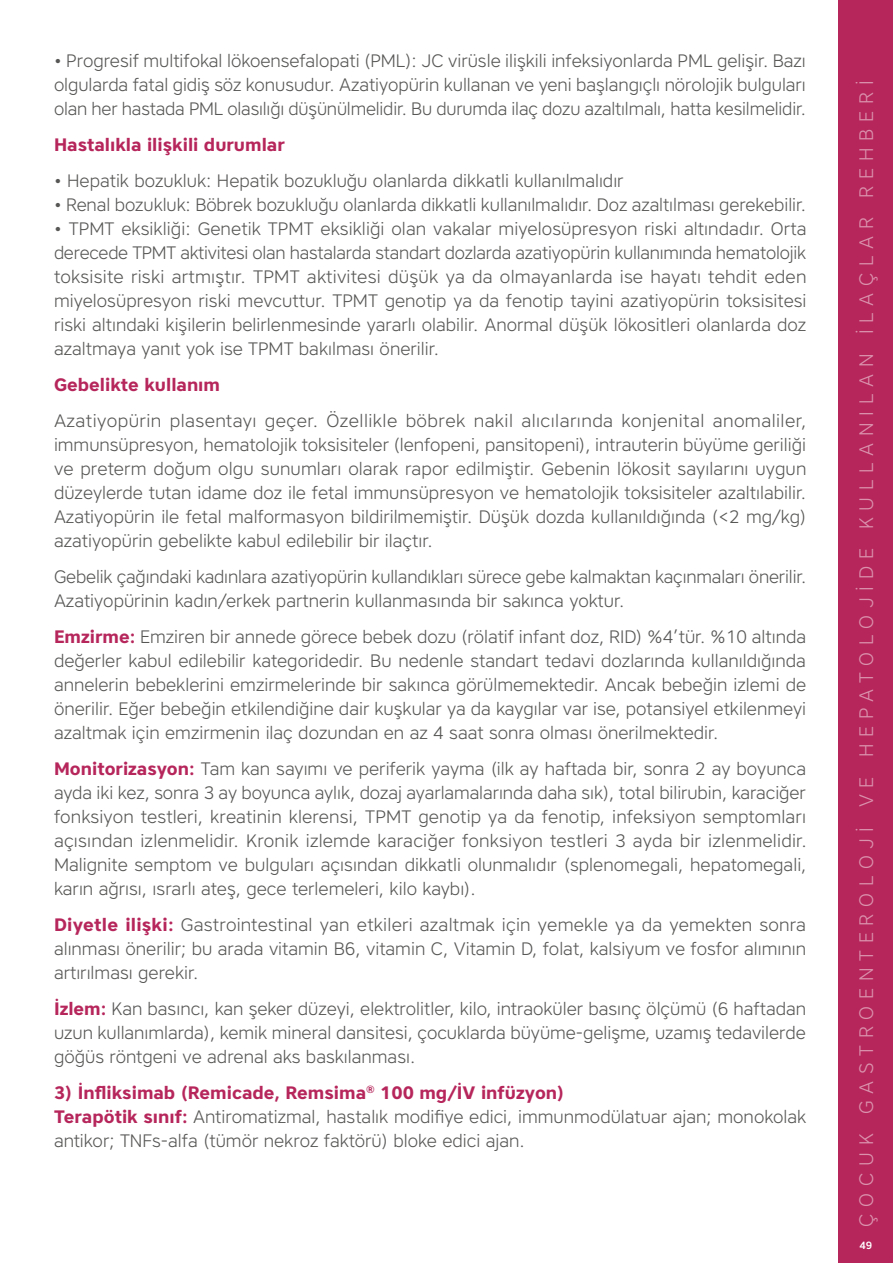
<style>
.page{position:relative;width:893px;height:1263px;background:#fff}
.page>*{position:absolute;margin:0;border:0;box-sizing:border-box;transform-origin:0 0}
.t1{font:300 19.5px "Core Sans A35";letter-spacing:.35em;color:#fff}
.t2{font:300 18px/24px "Core Sans A35";color:#575756;text-align:justify}
.t3{font:700 18px "Core Sans A65";color:#b6265b}
.t4{font:500 10.5px "Core Sans A55";color:#fff}
.s1{font-family:"Core Sans A65";font-weight:700;color:#b6265b}
</style>
<div class="page">
<div style="left:839px;top:0;width:54px;height:1263px;background:#b6265b"></div>
<p class="t2" style="left:54px;top:48px;width:753px">• Progresif multifokal lökoensefalopati (PML): JC virüsle ilişkili infeksiyonlarda PML gelişir. Bazı olgularda fatal gidiş söz konusudur. Azatiyopürin kullanan ve yeni başlangıçlı nörolojik bulguları olan her hastada PML olasılığı düşünülmelidir. Bu durumda ilaç dozu azaltılmalı, hatta kesilmelidir.</p>
<p class="t3" style="left:54px;top:133px;width:232px">Hastalıkla ilişkili durumlar</p>
<p class="t2" style="left:54px;top:168px;width:571px">• Hepatik bozukluk: Hepatik bozukluğu olanlarda dikkatli kullanılmalıdır</p>
<p class="t2" style="left:54px;top:192px;width:754px">• Renal bozukluk: Böbrek bozukluğu olanlarda dikkatli kullanılmalıdır. Doz azaltılması gerekebilir.</p>
<p class="t2" style="left:54px;top:216px;width:754px">• TPMT eksikliği: Genetik TPMT eksikliği olan vakalar miyelosüpresyon riski altındadır. Orta derecede TPMT aktivitesi olan hastalarda standart dozlarda azatiyopürin kullanımında hematolojik toksisite riski artmıştır. TPMT aktivitesi düşük ya da olmayanlarda ise hayatı tehdit eden miyelosüpresyon riski mevcuttur. TPMT genotip ya da fenotip tayini azatiyopürin toksisitesi riski altındaki kişilerin belirlenmesinde yararlı olabilir. Anormal düşük lökositleri olanlarda doz azaltmaya yanıt yok ise TPMT bakılması önerilir.</p>
<p class="t3" style="left:54px;top:373px;width:168px">Gebelikte kullanım</p>
<p class="t2" style="left:54px;top:408px;width:754px">Azatiyopürin plasentayı geçer. Özellikle böbrek nakil alıcılarında konjenital anomaliler, immunsüpresyon, hematolojik toksisiteler (lenfopeni, pansitopeni), intrauterin büyüme geriliği ve preterm doğum olgu sunumları olarak rapor edilmiştir. Gebenin lökosit sayılarını uygun düzeylerde tutan idame doz ile fetal immunsüpresyon ve hematolojik toksisiteler azaltılabilir.<br>Azatiyopürin ile fetal malformasyon bildirilmemiştir. Düşük dozda kullanıldığında (&lt;2 mg/kg) azatiyopürin gebelikte kabul edilebilir bir ilaçtır.</p>
<p class="t2" style="left:54px;top:564px;width:754px">Gebelik çağındaki kadınlara azatiyopürin kullandıkları sürece gebe kalmaktan kaçınmaları önerilir.<br>Azatiyopürinin kadın/erkek partnerin kullanmasında bir sakınca yoktur.</p>
<p class="t2" style="left:54px;top:624px;width:754px"><span class="s1">Emzirme:</span> Emziren bir annede görece bebek dozu (rölatif infant doz, RID) %4’tür. %10 altında değerler kabul edilebilir kategoridedir. Bu nedenle standart tedavi dozlarında kullanıldığında annelerin bebeklerini emzirmelerinde bir sakınca görülmemektedir. Ancak bebeğin izlemi de önerilir. Eğer bebeğin etkilendiğine dair kuşkular ya da kaygılar var ise, potansiyel etkilenmeyi azaltmak için emzirmenin ilaç dozundan en az 4 saat sonra olması önerilmektedir.</p>
<p class="t2" style="left:54px;top:756px;width:754px"><span class="s1">Monitorizasyon:</span> Tam kan sayımı ve periferik yayma (ilk ay haftada bir, sonra 2 ay boyunca ayda iki kez, sonra 3 ay boyunca aylık, dozaj ayarlamalarında daha sık), total bilirubin, karaciğer fonksiyon testleri, kreatinin klerensi, TPMT genotip ya da fenotip, infeksiyon semptomları açısından izlenmelidir. Kronik izlemde karaciğer fonksiyon testleri 3 ayda bir izlenmelidir.<br>Malignite semptom ve bulguları açısından dikkatli olunmalıdır (splenomegali, hepatomegali, karın ağrısı, ısrarlı ateş, gece terlemeleri, kilo kaybı).</p>
<p class="t2" style="left:54px;top:912px;width:754px"><span class="s1">Diyetle ilişki:</span> Gastrointestinal yan etkileri azaltmak için yemekle ya da yemekten sonra alınması önerilir; bu arada vitamin B6, vitamin C, Vitamin D, folat, kalsiyum ve fosfor alımının artırılması gerekir.</p>
<p class="t2" style="left:54px;top:996px;width:754px"><span class="s1">İzlem:</span> Kan basıncı, kan şeker düzeyi, elektrolitler, kilo, intraoküler basınç ölçümü (6 haftadan uzun kullanımlarda), kemik mineral dansitesi, çocuklarda büyüme-gelişme, uzamış tedavilerde göğüs röntgeni ve adrenal aks baskılanması.</p>
<p class="t3" style="left:54px;top:1081px;width:512px">3) İnfliksimab (Remicade, Remsima<sup>®</sup> 100 mg/İV infüzyon)</p>
<p class="t2" style="left:54px;top:1104px;width:754px"><span class="s1">Terapötik sınıf:</span> Antiromatizmal, hastalık modifiye edici, immunmodülatuar ajan; monokolak antikor; TNFs-alfa (tümör nekroz faktörü) bloke edici ajan.</p>
<p class="t1" style="left:854px;top:1227px;width:1148px;rotate:-90deg">ÇOCUK GASTROENTEROLOJİ VE HEPATOLOJİDE KULLANILAN İLAÇLAR REHBERİ</p>
<p class="t4" style="left:859px;top:1238px;width:14px">49</p>
</div>
